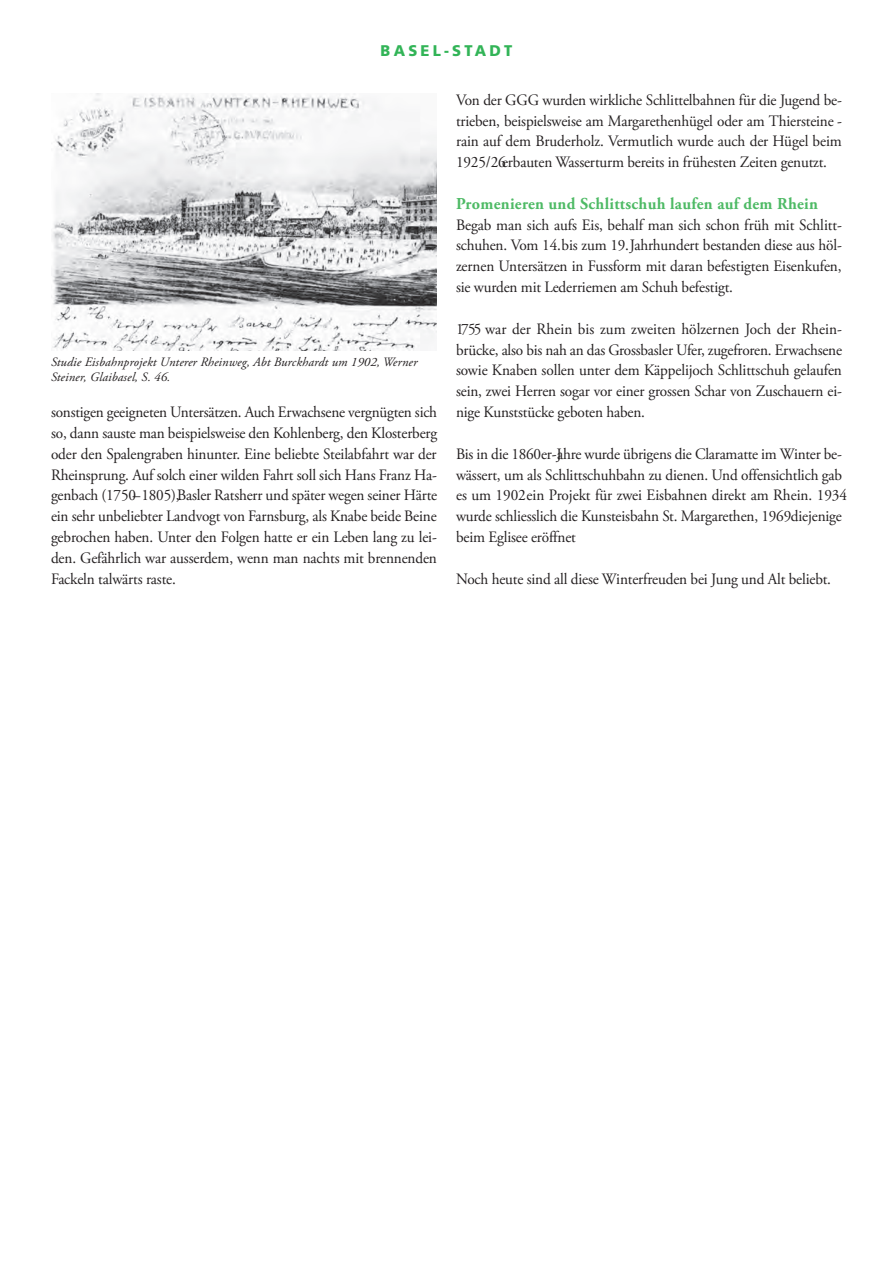
<style>
.page{position:relative;width:893px;height:1263px;background:#fff}
.page>*{position:absolute;margin:0;border:0;box-sizing:border-box;transform-origin:0 0}
.t1{font:700 16.65px "Adobe Garamond Pro";letter-spacing:.02em;color:#4eba65}
.t2{font:15.9px/20.9px "Adobe Garamond Pro";letter-spacing:-.01em;color:#231f20;text-align:justify;scale:.96 1}
.t3{font:900 15.45px "Frutiger LT Std";letter-spacing:.22em;color:#32b457;scale:.95 1}
.t4{font:italic 12.75px/15px "Adobe Garamond Pro";letter-spacing:.01em;color:#231f20}
</style>
<div class="page">
<img style="left:52px;top:94px;width:385px;height:257px">
<p class="t3" style="left:381px;top:41px;width:140px">BASEL-STADT</p>
<p class="t4" style="left:51px;top:355px;width:368px">Studie Eisbahnprojekt Unterer Rheinweg, Abt Burckhardt um 1902, Werner<br>Steiner, Glaibasel, S. 46.</p>
<p class="t2" style="left:51px;top:402px;width:404px">sonstigen geeigneten Untersätzen. Auch Erwachsene vergnügten sich so, dann sauste man beispielsweise den Kohlenberg, den Klosterberg oder den Spalengraben hinunter. Eine beliebte Steilabfahrt war der Rheinsprung. Auf solch einer wilden Fahrt soll sich Hans Franz Ha&shy;genbach (1750– 1805), Basler Ratsherr und später wegen seiner Härte ein sehr unbeliebter Landvogt von Farnsburg, als Knabe beide Beine gebrochen haben. Unter den Folgen hatte er ein Leben lang zu lei&shy;den. Gefährlich war ausserdem, wenn man nachts mit brennenden Fackeln talwärts raste.</p>
<p class="t2" style="left:456px;top:90px;width:403px">Von der GGG wurden wirkliche Schlittelbahnen für die Jugend be&shy;trieben, beispielsweise am Margarethenhügel oder am Thiersteine - rain auf dem Bruderholz. Vermutlich wurde auch der Hügel beim 1925/26 erbauten Wasserturm bereits in frühesten Zeiten genutzt.</p>
<p class="t1" style="left:456px;top:194px;width:364px">Promenieren und Schlittschuh laufen auf dem Rhein</p>
<p class="t2" style="left:456px;top:215px;width:403px">Begab man sich aufs Eis, behalf man sich schon früh mit Schlitt&shy;schuhen. Vom 14. bis zum 19. Jahrhundert bestanden diese aus höl&shy;zernen Untersätzen in Fussform mit daran befestigten Eisenkufen, sie wurden mit Lederriemen am Schuh befestigt.</p>
<p class="t2" style="left:456px;top:319px;width:404px">1755 war der Rhein bis zum zweiten hölzernen Joch der Rhein&shy;brücke, also bis nah an das Grossbasler Ufer, zugefroren. Erwachsene sowie Knaben sollen unter dem Käppelijoch Schlittschuh gelaufen sein, zwei Herren sogar vor einer grossen Schar von Zuschauern ei&shy;nige Kunststücke geboten haben.</p>
<p class="t2" style="left:456px;top:444px;width:409px;text-align:left">Bis in die 1860er-Jahre wurde übrigens die Claramatte im Winter be&shy;wässert, um als Schlittschuhbahn zu dienen. Und offensichtlich gab es um 1902 ein Projekt für zwei Eisbahnen direkt am Rhein. 1934 wurde schliesslich die Kunsteisbahn St. Margarethen, 1969 diejenige beim Eglisee eröffnet</p>
<p class="t2" style="left:456px;top:569px;width:392px">Noch heute sind all diese Winterfreuden bei Jung und Alt beliebt.</p>
</div>
